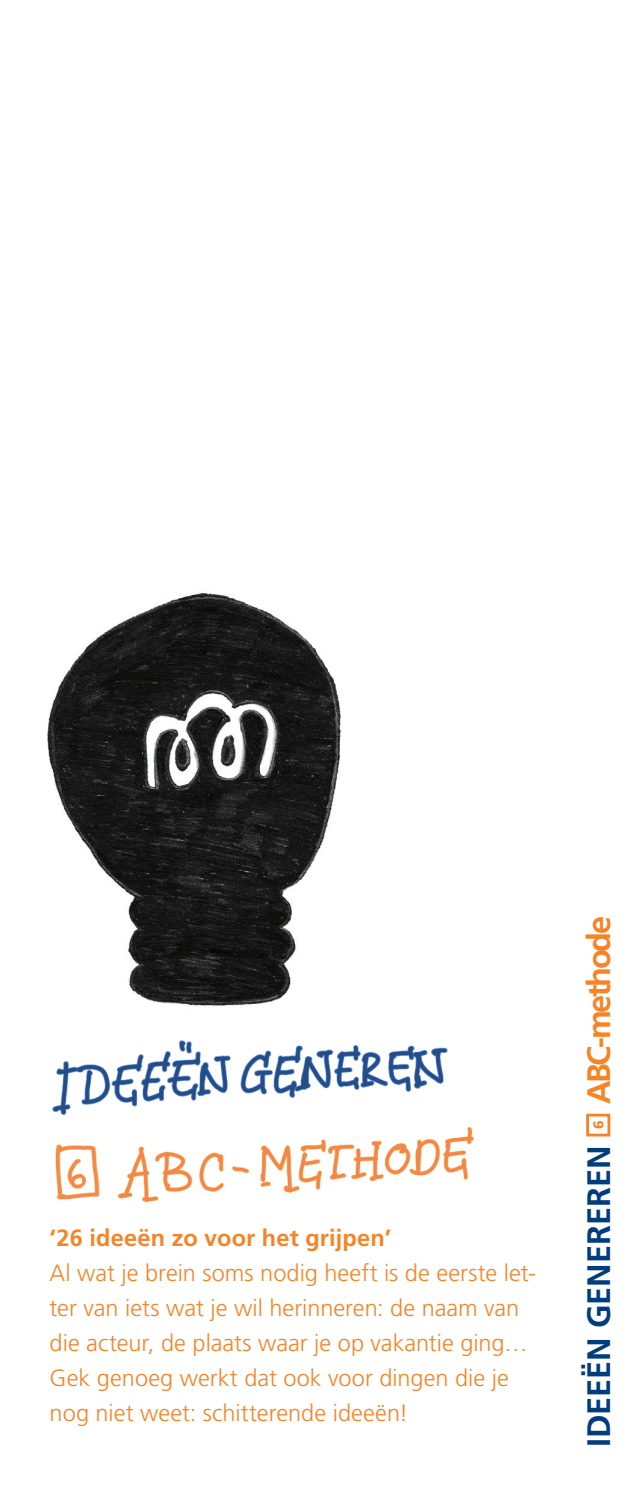
<style>
.page{position:relative;width:638px;height:1489px;background:#fff}
.page>*{position:absolute;margin:0;border:0;box-sizing:border-box;transform-origin:0 0}
.t1{font:700 32.5px "Frutiger LT Std";color:#013d7d}
.t2{font:700 32.5px "Frutiger LT Std";letter-spacing:-.07em;color:#f58427}
.t3{font:300 23.5px/35px "Frutiger LT Std";color:#f58427}
.t4{font:700 23.5px "Frutiger LT Std";letter-spacing:.01em;color:#f58427}
.t5{font:900 14.25px "Frutiger LT Std";color:#f58427}
</style>
<div class="page">
<svg style="left:586px;top:1113px;width:24px;height:23px"></svg>
<img style="left:117px;top:1126px;width:358px;height:77px">
<img style="left:55px;top:1144px;width:45px;height:56px">
<img style="left:52px;top:1040px;width:396px;height:76px">
<img style="left:47px;top:592px;width:294px;height:414px">
<p class="t4" style="left:50px;top:1223px;width:343px">‘26 ideeën zo voor het grijpen’</p>
<p class="t3" style="left:50px;top:1255px;width:488px">Al wat je brein soms nodig heeft is de eerste let&shy;ter van iets wat je wil herinneren: de naam van die acteur, de plaats waar je op vakantie ging… Gek genoeg werkt dat ook voor dingen die je nog niet weet: schitterende ideeën!</p>
<h1 class="t2" style="left:580px;top:1104px;width:190px;rotate:-90deg">ABC-methode</h1>
<p class="t5" style="left:590px;top:1129px;width:10px;rotate:-90deg">6</p>
<h1 class="t1" style="left:580px;top:1446px;width:303px;rotate:-90deg">IDEEËN GENEREREN</h1>
</div>
